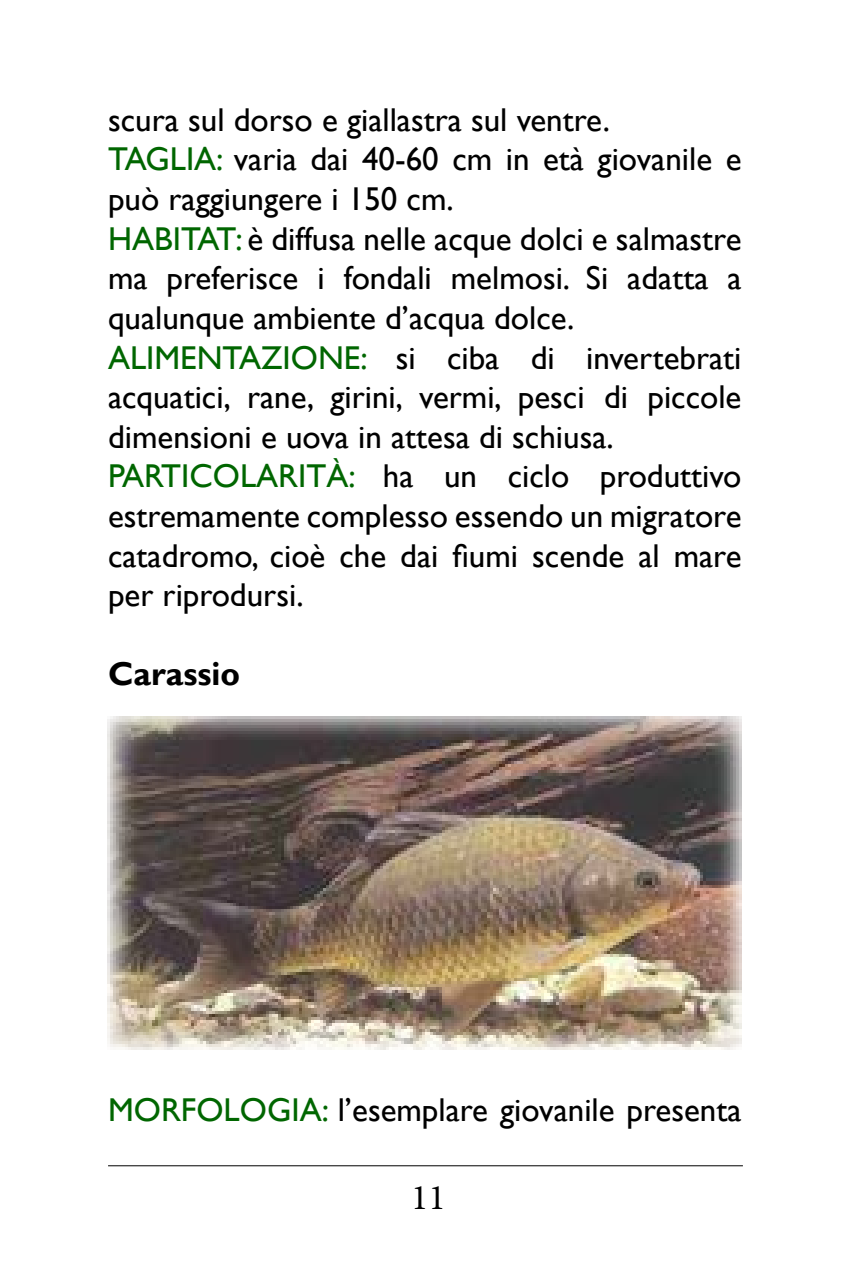
<style>
.page{position:relative;width:851px;height:1276px;background:#fff}
.page>*{position:absolute;margin:0;border:0;box-sizing:border-box;transform-origin:0 0}
.t1{font:36px "Minion Pro";color:#000}
.t2{font:33px/39.6px "Gill Sans";color:#000}
.t3{font:700 33px "Gill Sans";color:#000}
.s1{color:#060}
</style>
<div class="page">
<img style="left:108px;top:716px;width:633px;height:333px">
<hr style="left:108px;top:1165px;width:634px;height:1px;background:#000">
<p class="t2" style="left:108px;top:101px;width:635px">scura sul dorso e giallastra sul ventre.<br><span class="s1">TAGLIA:</span> varia dai 40-60 cm in età giovanile e può raggiungere i 150 cm.<br><span class="s1">HABITAT:</span> è diffusa nelle acque dolci e salmastre ma preferisce i fondali melmosi. Si adatta a qualunque ambiente d’acqua dolce.<br><span class="s1">ALIMENTAZIONE:</span> si ciba di invertebrati acquatici, rane, girini, vermi, pesci di piccole dimensioni e uova in attesa di schiusa.<br><span class="s1">PARTICOLARITÀ:</span> ha un ciclo produttivo estremamente complesso essendo un migratore catadromo, cioè che dai fiumi scende al mare per riprodursi.</p>
<p class="t3" style="left:108px;top:654px;width:133px">Carassio</p>
<p class="t2" style="left:108px;top:1091px;width:635px"><span class="s1">MORFOLOGIA:</span> l’esemplare giovanile presenta</p>
<p class="t1" style="left:411px;top:1173px;width:36px">11</p>
</div>
